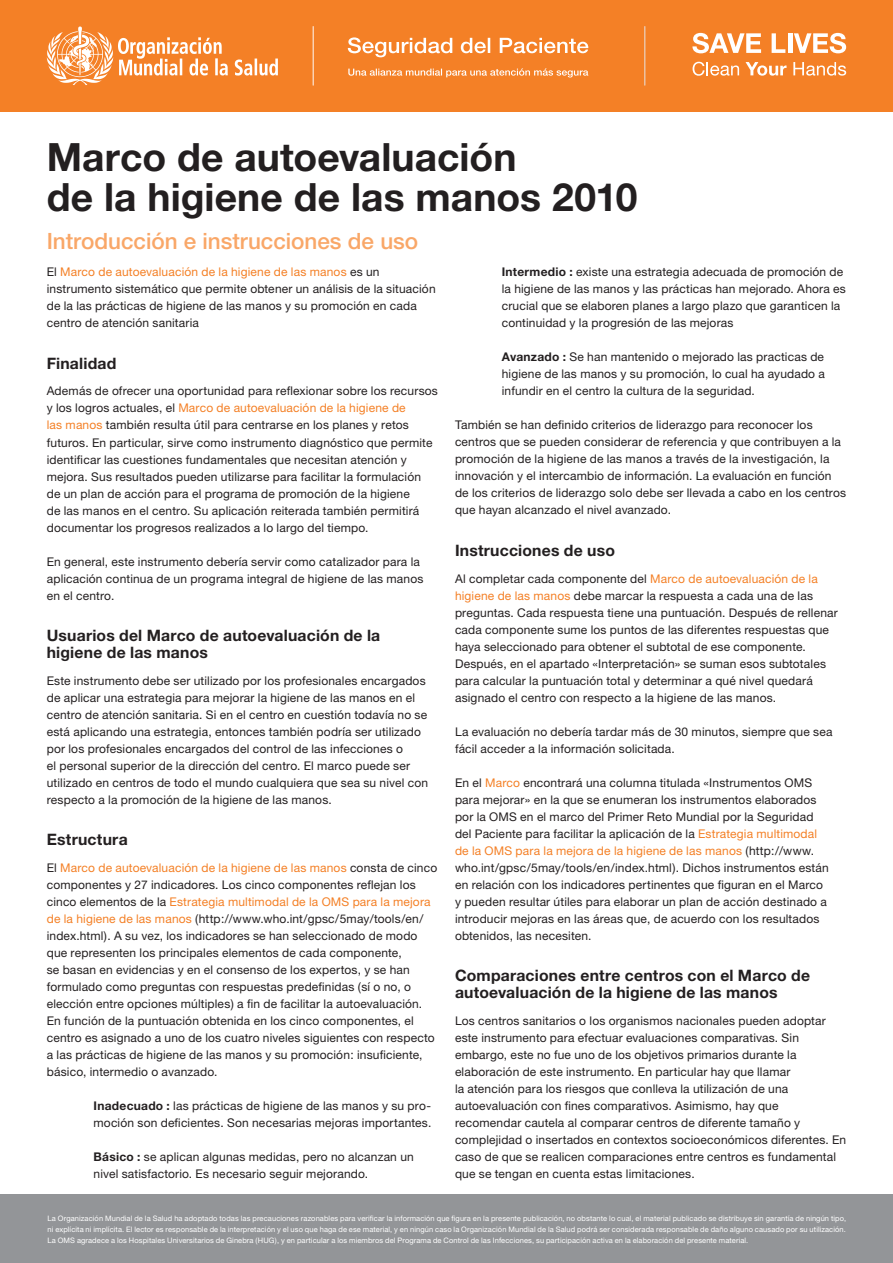
<style>
.page{position:relative;width:893px;height:1263px;background:#fff}
.page>*{position:absolute;margin:0;border:0;box-sizing:border-box;transform-origin:0 0}
.t1{font:700 39px/40.5px "Helvetica Neue";color:#231f20}
.t2{font:500 22.5px "Helvetica Neue";color:#f9a768}
.t3{font:700 15.75px/17px "Helvetica Neue";letter-spacing:.01em;color:#231f20}
.t4{font:12px/17px "Helvetica Neue";letter-spacing:.015em;color:#231f20}
.t5{font:7.5px/11.2px "Helvetica Neue";letter-spacing:.01em;color:#fff;text-align:justify}
.s1{color:#f48026}
.s2{font-weight:700}
</style>
<div class="page">
<div style="left:0;top:0;width:893px;height:112px;background:#f48026"></div>
<hr style="left:313px;top:26px;width:1px;height:60px;background:#fff">
<svg style="left:348px;top:68px;width:240px;height:9px"></svg>
<svg style="left:348px;top:37px;width:241px;height:20px"></svg>
<svg style="left:47px;top:26px;width:231px;height:59px"></svg>
<svg style="left:693px;top:62px;width:46px;height:14px"></svg>
<svg style="left:745px;top:62px;width:41px;height:14px"></svg>
<svg style="left:793px;top:62px;width:53px;height:14px"></svg>
<svg style="left:692px;top:33px;width:69px;height:20px"></svg>
<svg style="left:772px;top:33px;width:13px;height:20px"></svg>
<hr style="left:788px;top:33px;width:4px;height:20px;background:#fff">
<svg style="left:794px;top:33px;width:52px;height:20px"></svg>
<hr style="left:644px;top:26px;width:1px;height:60px;background:#e6e7e9">
<div style="left:0;top:1195px;width:893px;height:68px;background:#939598"></div>
<h1 class="t1" style="left:47px;top:136px;width:592px">Marco de autoevaluación<br>de la higiene de las manos 2010</h1>
<h2 class="t2" style="left:47px;top:227px;width:373px">Introducción e instrucciones de uso</h2>
<p class="t4" style="left:47px;top:263px;width:390px">El <span class="s1">Marco de autoevaluación de la higiene de las manos</span> es un instrumento sistemático que permite obtener un análisis de la situación de la las prácticas de higiene de las manos y su promoción en cada centro de atención sanitaria</p>
<h3 class="t3" style="left:47px;top:354px;width:71px">Finalidad</h3>
<p class="t4" style="left:47px;top:383px;width:393px">Además de ofrecer una oportunidad para reflexionar sobre los recursos y los logros actuales, el <span class="s1">Marco de autoevaluación de la higiene de<br>las manos</span> también resulta útil para centrarse en los planes y retos futuros. En particular, sirve como instrumento diagnóstico que permite identificar las cuestiones fundamentales que necesitan atención y mejora. Sus resultados pueden utilizarse para facilitar la formulación<br>de un plan de acción para el programa de promoción de la higiene<br>de las manos en el centro. Su aplicación reiterada también permitirá documentar los progresos realizados a lo largo del tiempo.</p>
<p class="t4" style="left:47px;top:553px;width:378px">En general, este instrumento debería servir como catalizador para la aplicación continua de un programa integral de higiene de las manos en el centro.</p>
<h3 class="t3" style="left:47px;top:627px;width:335px">Usuarios del Marco de autoevaluación de la higiene de las manos</h3>
<p class="t4" style="left:47px;top:672px;width:383px">Este instrumento debe ser utilizado por los profesionales encargados de aplicar una estrategia para mejorar la higiene de las manos en el centro de atención sanitaria. Si en el centro en cuestión todavía no se está aplicando una estrategia, entonces también podría ser utilizado por los profesionales encargados del control de las infecciones o<br>el personal superior de la dirección del centro. El marco puede ser utilizado en centros de todo el mundo cualquiera que sea su nivel con respecto a la promoción de la higiene de las manos.</p>
<h3 class="t3" style="left:47px;top:831px;width:82px">Estructura</h3>
<p class="t4" style="left:47px;top:859px;width:392px">El <span class="s1">Marco de autoevaluación de la higiene de las manos</span> consta de cinco componentes y 27 indicadores. Los cinco componentes reflejan los cinco elementos de la <span class="s1">Estrategia multimodal de la OMS para la mejora de la higiene de las manos</span> (http://www.who.int/gpsc/5may/tools/en/ index.html). A su vez, los indicadores se han seleccionado de modo que representen los principales elementos de cada componente,<br>se basan en evidencias y en el consenso de los expertos, y se han formulado como preguntas con respuestas predefinidas (sí o no, o elección entre opciones múltiples) a fin de facilitar la autoevaluación.<br>En función de la puntuación obtenida en los cinco componentes, el centro es asignado a uno de los cuatro niveles siguientes con respecto a las prácticas de higiene de las manos y su promoción: insuficiente, básico, intermedio o avanzado.</p>
<p class="t4" style="left:94px;top:1097px;width:339px"><span class="s2">Inadecuado :</span> las prácticas de higiene de las manos y su pro&shy;moción son deficientes. Son necesarias mejoras importantes.</p>
<p class="t4" style="left:94px;top:1148px;width:322px"><span class="s2">Básico :</span> se aplican algunas medidas, pero no alcanzan un nivel satisfactorio. Es necesario seguir mejorando.</p>
<p class="t4" style="left:502px;top:263px;width:346px"><span class="s2">Intermedio :</span> existe una estrategia adecuada de promoción de la higiene de las manos y las prácticas han mejorado. Ahora es crucial que se elaboren planes a largo plazo que garanticen la continuidad y la progresión de las mejoras</p>
<p class="t4" style="left:502px;top:348px;width:325px;text-align:justify"><span class="s2">Avanzado :</span> Se han mantenido o mejorado las practicas de higiene de las manos y su promoción, lo cual ha ayudado a infundir en el centro la cultura de la seguridad.</p>
<p class="t4" style="left:455px;top:416px;width:393px">También se han definido criterios de liderazgo para reconocer los centros que se pueden considerar de referencia y que contribuyen a la promoción de la higiene de las manos a través de la investigación, la innovación y el intercambio de información. La evaluación en función de los criterios de liderazgo solo debe ser llevada a cabo en los centros que hayan alcanzado el nivel avanzado.</p>
<h3 class="t3" style="left:455px;top:542px;width:161px">Instrucciones de uso</h3>
<p class="t4" style="left:455px;top:570px;width:384px">Al completar cada componente del <span class="s1">Marco de autoevaluación de la higiene de las manos</span> debe marcar la respuesta a cada una de las preguntas. Cada respuesta tiene una puntuación. Después de rellenar cada componente sume los puntos de las diferentes respuestas que haya seleccionado para obtener el subtotal de ese componente.<br>Después, en el apartado «Interpretación» se suman esos subtotales para calcular la puntuación total y determinar a qué nivel quedará asignado el centro con respecto a la higiene de las manos.</p>
<p class="t4" style="left:455px;top:723px;width:379px">La evaluación no debería tardar más de 30 minutos, siempre que sea fácil acceder a la información solicitada.</p>
<p class="t4" style="left:455px;top:774px;width:375px">En el <span class="s1">Marco</span> encontrará una columna titulada «Instrumentos OMS para mejorar» en la que se enumeran los instrumentos elaborados por la OMS en el marco del Primer Reto Mundial por la Seguridad del Paciente para facilitar la aplicación de la <span class="s1">Estrategia multimodal de la OMS para la mejora de la higiene de las manos</span> (http://www. who.int/gpsc/5may/tools/en/index.html). Dichos instrumentos están en relación con los indicadores pertinentes que figuran en el Marco y pueden resultar útiles para elaborar un plan de acción destinado a introducir mejoras en las áreas que, de acuerdo con los resultados obtenidos, las necesiten.</p>
<h3 class="t3" style="left:455px;top:967px;width:357px">Comparaciones entre centros con el Marco de autoevaluación de la higiene de las manos</h3>
<p class="t4" style="left:455px;top:1012px;width:393px">Los centros sanitarios o los organismos nacionales pueden adoptar este instrumento para efectuar evaluaciones comparativas. Sin embargo, este no fue uno de los objetivos primarios durante la elaboración de este instrumento. En particular hay que llamar<br>la atención para los riesgos que conlleva la utilización de una autoevaluación con fines comparativos. Asimismo, hay que recomendar cautela al comparar centros de diferente tamaño y complejidad o insertados en contextos socioeconómicos diferentes. En caso de que se realicen comparaciones entre centros es fundamental que se tengan en cuenta estas limitaciones.</p>
<p class="t5" style="left:48px;top:1212px;width:800px">La Organización Mundial de la Salud ha adoptado todas las precauciones razonables para verificar la información que figura en la presente publicación, no obstante lo cual, el material publicado se distribuye sin garantía de ningún tipo, ni explícita ni implícita. El lector es responsable de la interpretación y el uso que haga de ese material, y en ningún caso la Organización Mundial de la Salud podrá ser considerada responsable de daño alguno causado por su utilización.<br>La OMS agradece a los Hospitales Universitarios de Ginebra (HUG), y en particular a los miembros del Programa de Control de las Infecciones, su participación activa en la elaboración del presente material.</p>
</div>
